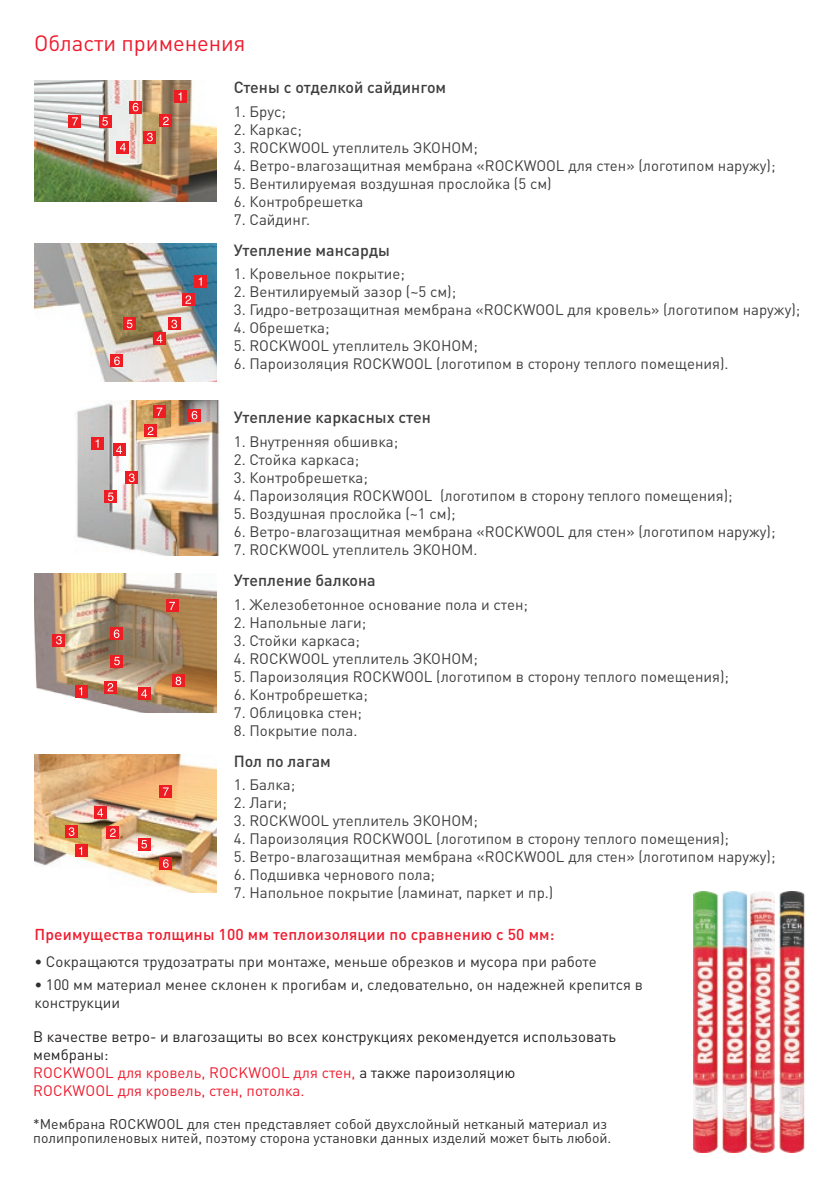
<style>
.page{position:relative;width:840px;height:1191px;background:#fff}
.page>*{position:absolute;margin:0;border:0;box-sizing:border-box;transform-origin:0 0}
.t1{font:22px "DIN Pro";color:#ee1b2d}
.t2{font:500 16px "DIN Pro";color:#3e3e3f}
.t3{font:500 15.6px "DIN Pro";letter-spacing:.01em;color:#ee1b2d}
.t4{font:15px "DIN Pro";color:#3e3e3f}
.t5{font:15px/18px "DIN Pro";color:#312f30}
.t6{font:15px/18px "DIN Pro";color:#231f20}
.t7{font:15px "DIN Pro";color:#ee1b2d}
.t8{font:14px/14px "DIN Pro";color:#312f30}
.s1{color:#ee1b2d}
</style>
<div class="page">
<img style="left:34px;top:81px;width:183px;height:120px">
<div style="left:174px;top:90px;width:13px;height:13px;background:#ee1d23"></div>
<svg style="left:178px;top:92px;width:3px;height:9px"></svg>
<div style="left:117px;top:141px;width:12px;height:12px;background:#ee1d23"></div>
<svg style="left:120px;top:143px;width:6px;height:8px"></svg>
<div style="left:143px;top:131px;width:13px;height:12px;background:#ee1d23"></div>
<svg style="left:147px;top:133px;width:6px;height:8px"></svg>
<div style="left:99px;top:115px;width:12px;height:13px;background:#ee1d23"></div>
<svg style="left:102px;top:117px;width:6px;height:9px"></svg>
<div style="left:159px;top:115px;width:13px;height:12px;background:#ee1d23"></div>
<svg style="left:163px;top:117px;width:5px;height:8px"></svg>
<img style="left:34px;top:243px;width:183px;height:139px">
<div style="left:194px;top:275px;width:13px;height:13px;background:#ee1d23"></div>
<svg style="left:198px;top:277px;width:4px;height:9px"></svg>
<div style="left:153px;top:332px;width:13px;height:13px;background:#ee1d23"></div>
<svg style="left:156px;top:334px;width:6px;height:9px"></svg>
<div style="left:168px;top:318px;width:12px;height:12px;background:#ee1d23"></div>
<svg style="left:171px;top:320px;width:6px;height:8px"></svg>
<svg style="left:123px;top:318px;width:13px;height:12px"></svg>
<svg style="left:127px;top:320px;width:5px;height:8px"></svg>
<div style="left:182px;top:293px;width:12px;height:13px;background:#ee1d23"></div>
<svg style="left:185px;top:295px;width:6px;height:9px"></svg>
<div style="left:111px;top:354px;width:12px;height:13px;background:#ee1d23"></div>
<svg style="left:114px;top:356px;width:6px;height:9px"></svg>
<div style="left:69px;top:115px;width:12px;height:13px;background:#ee1d23"></div>
<svg style="left:72px;top:117px;width:6px;height:8px"></svg>
<svg style="left:129px;top:101px;width:13px;height:12px"></svg>
<svg style="left:133px;top:103px;width:5px;height:8px"></svg>
<img style="left:34px;top:754px;width:183px;height:138px">
<div style="left:75px;top:844px;width:12px;height:13px;background:#ee1d23"></div>
<svg style="left:79px;top:846px;width:3px;height:9px"></svg>
<div style="left:94px;top:806px;width:12px;height:13px;background:#ee1d23"></div>
<svg style="left:97px;top:808px;width:6px;height:9px"></svg>
<div style="left:159px;top:785px;width:13px;height:13px;background:#ee1d23"></div>
<svg style="left:163px;top:787px;width:5px;height:8px"></svg>
<div style="left:65px;top:825px;width:13px;height:13px;background:#ee1d23"></div>
<svg style="left:69px;top:827px;width:5px;height:9px"></svg>
<div style="left:138px;top:838px;width:12px;height:12px;background:#ee1d23"></div>
<svg style="left:141px;top:840px;width:6px;height:8px"></svg>
<div style="left:106px;top:826px;width:13px;height:13px;background:#ee1d23"></div>
<svg style="left:110px;top:828px;width:6px;height:9px"></svg>
<div style="left:159px;top:857px;width:13px;height:13px;background:#ee1d23"></div>
<svg style="left:163px;top:859px;width:5px;height:8px"></svg>
<img style="left:34px;top:574px;width:183px;height:138px">
<div style="left:75px;top:685px;width:12px;height:12px;background:#ee1d23"></div>
<svg style="left:79px;top:687px;width:3px;height:8px"></svg>
<div style="left:138px;top:687px;width:12px;height:13px;background:#ee1d23"></div>
<svg style="left:141px;top:689px;width:6px;height:8px"></svg>
<div style="left:166px;top:599px;width:12px;height:13px;background:#ee1d23"></div>
<svg style="left:169px;top:602px;width:6px;height:8px"></svg>
<div style="left:172px;top:674px;width:13px;height:13px;background:#ee1d23"></div>
<svg style="left:175px;top:676px;width:6px;height:9px"></svg>
<div style="left:53px;top:634px;width:12px;height:12px;background:#ee1d23"></div>
<svg style="left:56px;top:636px;width:6px;height:8px"></svg>
<div style="left:111px;top:654px;width:12px;height:13px;background:#ee1d23"></div>
<svg style="left:114px;top:657px;width:6px;height:8px"></svg>
<div style="left:104px;top:681px;width:13px;height:12px;background:#ee1d23"></div>
<svg style="left:107px;top:683px;width:6px;height:8px"></svg>
<div style="left:110px;top:627px;width:13px;height:13px;background:#ee1d23"></div>
<svg style="left:114px;top:629px;width:5px;height:9px"></svg>
<img style="left:76px;top:400px;width:144px;height:155px">
<div style="left:91px;top:437px;width:13px;height:13px;background:#ee1d23"></div>
<svg style="left:95px;top:439px;width:3px;height:8px"></svg>
<div style="left:113px;top:443px;width:12px;height:13px;background:#ee1d23"></div>
<svg style="left:116px;top:445px;width:6px;height:9px"></svg>
<div style="left:153px;top:405px;width:13px;height:13px;background:#ee1d23"></div>
<svg style="left:156px;top:407px;width:6px;height:9px"></svg>
<div style="left:125px;top:471px;width:13px;height:13px;background:#ee1d23"></div>
<svg style="left:129px;top:473px;width:5px;height:9px"></svg>
<div style="left:104px;top:490px;width:13px;height:13px;background:#ee1d23"></div>
<svg style="left:108px;top:492px;width:5px;height:9px"></svg>
<div style="left:144px;top:424px;width:13px;height:13px;background:#ee1d23"></div>
<svg style="left:147px;top:427px;width:6px;height:8px"></svg>
<div style="left:188px;top:409px;width:13px;height:12px;background:#ee1d23"></div>
<svg style="left:191px;top:411px;width:6px;height:8px"></svg>
<img style="left:693px;top:891px;width:81px;height:261px">
<img style="left:779px;top:891px;width:26px;height:261px">
<h1 class="t1" style="left:34px;top:28px;width:213px">ОБЛАСТИ ПРИМЕНЕНИЯ</h1>
<p class="t2" style="left:234px;top:76px;width:214px">Стены с отделкой сайдингом</p>
<p class="t4" style="left:234px;top:101px;width:54px">1. БРУС;</p>
<p class="t4" style="left:234px;top:119px;width:69px">2. КАРКАС;</p>
<p class="t4" style="left:234px;top:137px;width:199px">3. ROCKWOOL УТЕПЛИТЕЛЬ ЭКОНОМ</p>
<p class="t4" style="left:473px;top:137px;width:6px">;</p>
<p class="t4" style="left:234px;top:155px;width:543px">4. ВЕТРО-ВЛАГОЗАЩИТНАЯ МЕМБРАНА «ROCKWOOL ДЛЯ СТЕН» (ЛОГОТИПОМ НАРУЖУ);</p>
<p class="t4" style="left:234px;top:173px;width:319px">5. ВЕНТИЛИРУЕМАЯ ВОЗДУШНАЯ ПРОСЛОЙКА (5 СМ)</p>
<p class="t4" style="left:234px;top:191px;width:131px">6. КОНТРОБРЕШЕТКА</p>
<p class="t4" style="left:234px;top:209px;width:78px">7. САЙДИНГ.</p>
<p class="t2" style="left:234px;top:239px;width:157px">Утепление мансарды</p>
<p class="t4" style="left:234px;top:264px;width:172px">1. КРОВЕЛЬНОЕ ПОКРЫТИЕ;</p>
<p class="t4" style="left:234px;top:282px;width:224px">2. ВЕНТИЛИРУЕМЫЙ ЗАЗОР (~5 СМ);</p>
<p class="t4" style="left:234px;top:300px;width:567px">3. ГИДРО-ВЕТРОЗАЩИТНАЯ МЕМБРАНА «ROCKWOOL ДЛЯ КРОВЕЛЬ» (ЛОГОТИПОМ НАРУЖУ);</p>
<p class="t4" style="left:234px;top:318px;width:97px">4. ОБРЕШЕТКА;</p>
<p class="t4" style="left:234px;top:336px;width:199px">5. ROCKWOOL УТЕПЛИТЕЛЬ ЭКОНОМ</p>
<p class="t4" style="left:473px;top:336px;width:6px">;</p>
<p class="t4" style="left:234px;top:354px;width:496px">6. ПАРОИЗОЛЯЦИЯ ROCKWOOL (ЛОГОТИПОМ В СТОРОНУ ТЕПЛОГО ПОМЕЩЕНИЯ).</p>
<p class="t2" style="left:234px;top:407px;width:198px">Утепление каркасных стен</p>
<p class="t4" style="left:234px;top:431px;width:166px">1. ВНУТРЕННЯЯ ОБШИВКА;</p>
<p class="t4" style="left:234px;top:449px;width:127px">2. СТОЙКА КАРКАСА;</p>
<p class="t4" style="left:234px;top:467px;width:135px">3. КОНТРОБРЕШЕТКА;</p>
<p class="t4" style="left:234px;top:485px;width:500px">4. ПАРОИЗОЛЯЦИЯ ROCKWOOL (ЛОГОТИПОМ В СТОРОНУ ТЕПЛОГО ПОМЕЩЕНИЯ);</p>
<p class="t4" style="left:234px;top:503px;width:223px">5. ВОЗДУШНАЯ ПРОСЛОЙКА (~1 СМ);</p>
<p class="t4" style="left:234px;top:521px;width:543px">6. ВЕТРО-ВЛАГОЗАЩИТНАЯ МЕМБРАНА «ROCKWOOL ДЛЯ СТЕН» (ЛОГОТИПОМ НАРУЖУ);</p>
<p class="t4" style="left:234px;top:539px;width:199px">7. ROCKWOOL УТЕПЛИТЕЛЬ ЭКОНОМ</p>
<p class="t4" style="left:473px;top:539px;width:6px">.</p>
<p class="t2" style="left:234px;top:569px;width:143px">Утепление балкона</p>
<p class="t4" style="left:234px;top:594px;width:295px">1. ЖЕЛЕЗОБЕТОННОЕ ОСНОВАНИЕ ПОЛА И СТЕН;</p>
<p class="t4" style="left:234px;top:612px;width:134px">2. НАПОЛЬНЫЕ ЛАГИ;</p>
<p class="t4" style="left:234px;top:630px;width:127px">3. СТОЙКИ КАРКАСА;</p>
<p class="t4" style="left:234px;top:648px;width:199px">4. ROCKWOOL УТЕПЛИТЕЛЬ ЭКОНОМ</p>
<p class="t4" style="left:473px;top:648px;width:6px">;</p>
<p class="t4" style="left:234px;top:666px;width:496px">5. ПАРОИЗОЛЯЦИЯ ROCKWOOL (ЛОГОТИПОМ В СТОРОНУ ТЕПЛОГО ПОМЕЩЕНИЯ);</p>
<p class="t4" style="left:234px;top:684px;width:135px">6. КОНТРОБРЕШЕТКА;</p>
<p class="t4" style="left:234px;top:702px;width:130px">7. ОБЛИЦОВКА СТЕН;</p>
<p class="t4" style="left:234px;top:720px;width:125px">8. ПОКРЫТИЕ ПОЛА.</p>
<p class="t2" style="left:234px;top:750px;width:98px">Пол по лагам</p>
<p class="t4" style="left:234px;top:774px;width:63px">1. БАЛКА;</p>
<p class="t4" style="left:234px;top:792px;width:55px">2. ЛАГИ;</p>
<p class="t4" style="left:234px;top:810px;width:199px">3. ROCKWOOL УТЕПЛИТЕЛЬ ЭКОНОМ</p>
<p class="t4" style="left:473px;top:810px;width:6px">;</p>
<p class="t4" style="left:234px;top:828px;width:496px">4. ПАРОИЗОЛЯЦИЯ ROCKWOOL (ЛОГОТИПОМ В СТОРОНУ ТЕПЛОГО ПОМЕЩЕНИЯ);</p>
<p class="t4" style="left:234px;top:846px;width:543px">5. ВЕТРО-ВЛАГОЗАЩИТНАЯ МЕМБРАНА «ROCKWOOL ДЛЯ СТЕН» (ЛОГОТИПОМ НАРУЖУ);</p>
<p class="t4" style="left:234px;top:864px;width:202px">6. ПОДШИВКА ЧЕРНОВОГО ПОЛА;</p>
<p class="t4" style="left:234px;top:882px;width:321px">7. НАПОЛЬНОЕ ПОКРЫТИЕ (ЛАМИНАТ, ПАРКЕТ И ПР.)</p>
<p class="t3" style="left:35px;top:923px;width:521px">Преимущества толщины 100 мм теплоизоляции по сравнению с 50 мм:</p>
<p class="t5" style="left:35px;top:951px;width:563px">• СОКРАЩАЮТСЯ ТРУДОЗАТРАТЫ ПРИ МОНТАЖЕ, МЕНЬШЕ ОБРЕЗКОВ И МУСОРА ПРИ РАБОТЕ</p>
<p class="t5" style="left:35px;top:975px;width:609px">• 100 ММ МАТЕРИАЛ МЕНЕЕ СКЛОНЕН К ПРОГИБАМ И, СЛЕДОВАТЕЛЬНО, ОН НАДЕЖНЕЙ КРЕПИТСЯ В<br>КОНСТРУКЦИИ</p>
<p class="t6" style="left:33px;top:1027px;width:584px">В КАЧЕСТВЕ ВЕТРО- И ВЛАГОЗАЩИТЫ ВО ВСЕХ КОНСТРУКЦИЯХ РЕКОМЕНДУЕТСЯ ИСПОЛЬЗОВАТЬ<br>МЕМБРАНЫ:</p>
<p class="t7" style="left:33px;top:1062px;width:21px">ROCKWOOL</p>
<p class="t7" style="left:118px;top:1062px;width:113px">ДЛЯ КРОВЕЛЬ, ROCKWOOL</p>
<p class="t6" style="left:293px;top:1063px;width:223px"><span class="s1">ДЛЯ СТЕН,</span> А ТАКЖЕ ПАРОИЗОЛЯЦИЮ</p>
<p class="t7" style="left:33px;top:1080px;width:21px">ROCKWOOL</p>
<p class="t7" style="left:118px;top:1080px;width:188px">ДЛЯ КРОВЕЛЬ, СТЕН, ПОТОЛКА.</p>
<p class="t8" style="left:33px;top:1116px;width:579px">*МЕМБРАНА ROCKWOOL ДЛЯ СТЕН ПРЕДСТАВЛЯЕТ СОБОЙ ДВУХСЛОЙНЫЙ НЕТКАНЫЙ МАТЕРИАЛ ИЗ<br>ПОЛИПРОПИЛЕНОВЫХ НИТЕЙ, ПОЭТОМУ СТОРОНА УСТАНОВКИ ДАННЫХ ИЗДЕЛИЙ МОЖЕТ БЫТЬ ЛЮБОЙ.</p>
</div>
